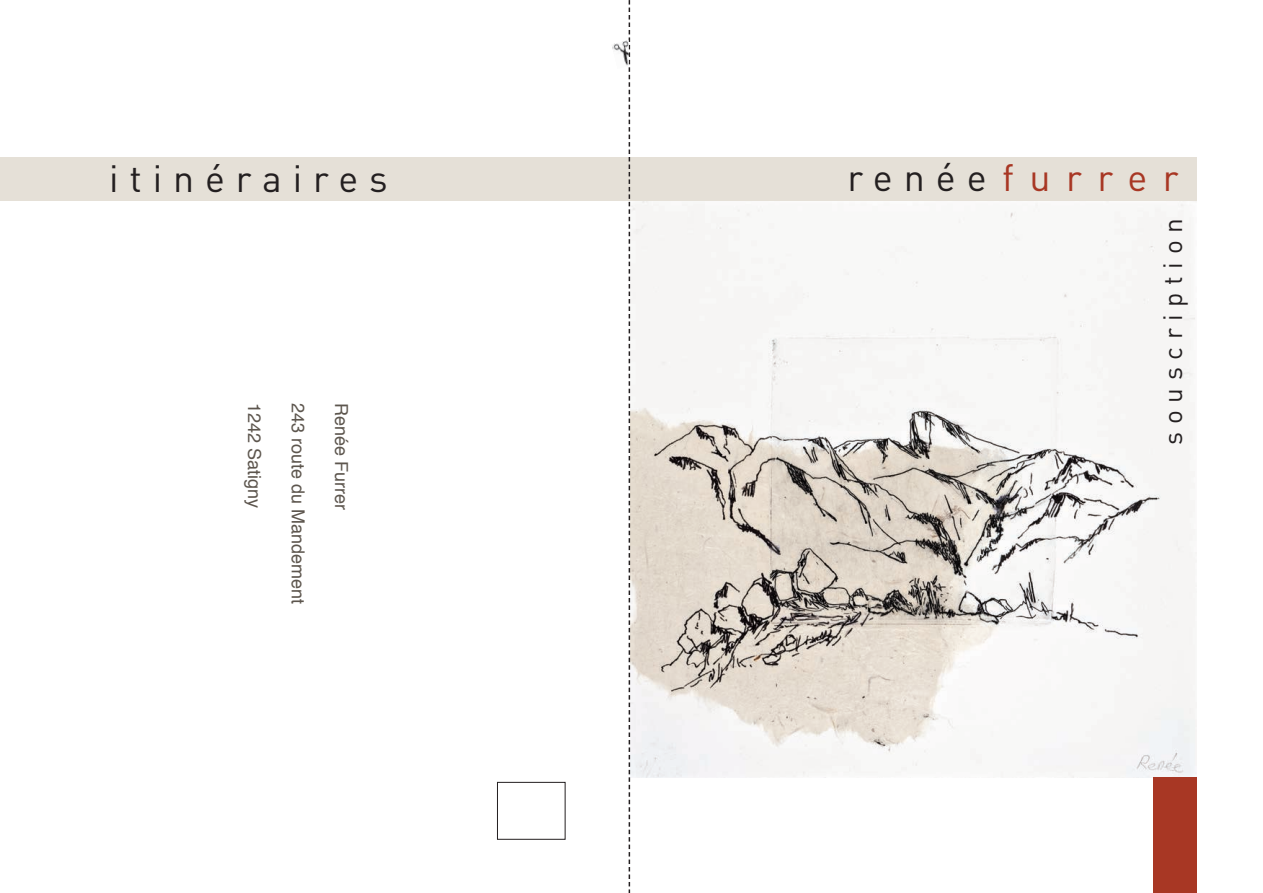
<style>
.page{position:relative;width:1263px;height:893px;background:#fff}
.page>*{position:absolute;margin:0;border:0;box-sizing:border-box;transform-origin:0 0}
.t1{font:37.65px "DIN";letter-spacing:.395em;color:#a83724}
.t2{font:37.5px "DIN";letter-spacing:.29em;color:#231f20}
.t3{font:26.1px "DIN";letter-spacing:.29em;color:#231f20}
.t4{font:18px "Helvetica";color:#5d564e}
.s1{color:#231f20}
</style>
<div class="page">
<img style="left:630px;top:201px;width:566px;height:576px">
<div style="left:0;top:158px;width:1196px;height:43px;background:#e5e0d7"></div>
<div style="left:1153px;top:777px;width:43px;height:116px;background:#a83724"></div>
<svg style="left:629px;top:0;width:1px;height:893px"></svg>
<img style="left:612px;top:40px;width:17px;height:29px">
<div style="left:497px;top:782px;width:69px;height:58px;border:1px solid #231f20"></div>
<h2 class="t2" style="left:109px;top:155px;width:280px">itinéraires</h2>
<p class="t4" style="left:268px;top:403px;width:107px;rotate:90deg">1242 Satigny</p>
<p class="t4" style="left:312px;top:403px;width:203px;rotate:90deg">243 route du Mandement</p>
<p class="t4" style="left:355px;top:403px;width:109px;rotate:90deg">Renée Furrer</p>
<h1 class="t1" style="left:847px;top:154px;width:333px"><span class="s1">renée</span>furrer</h1>
<h3 class="t3" style="left:1156px;top:445px;width:228px;rotate:-90deg">souscription</h3>
</div>
